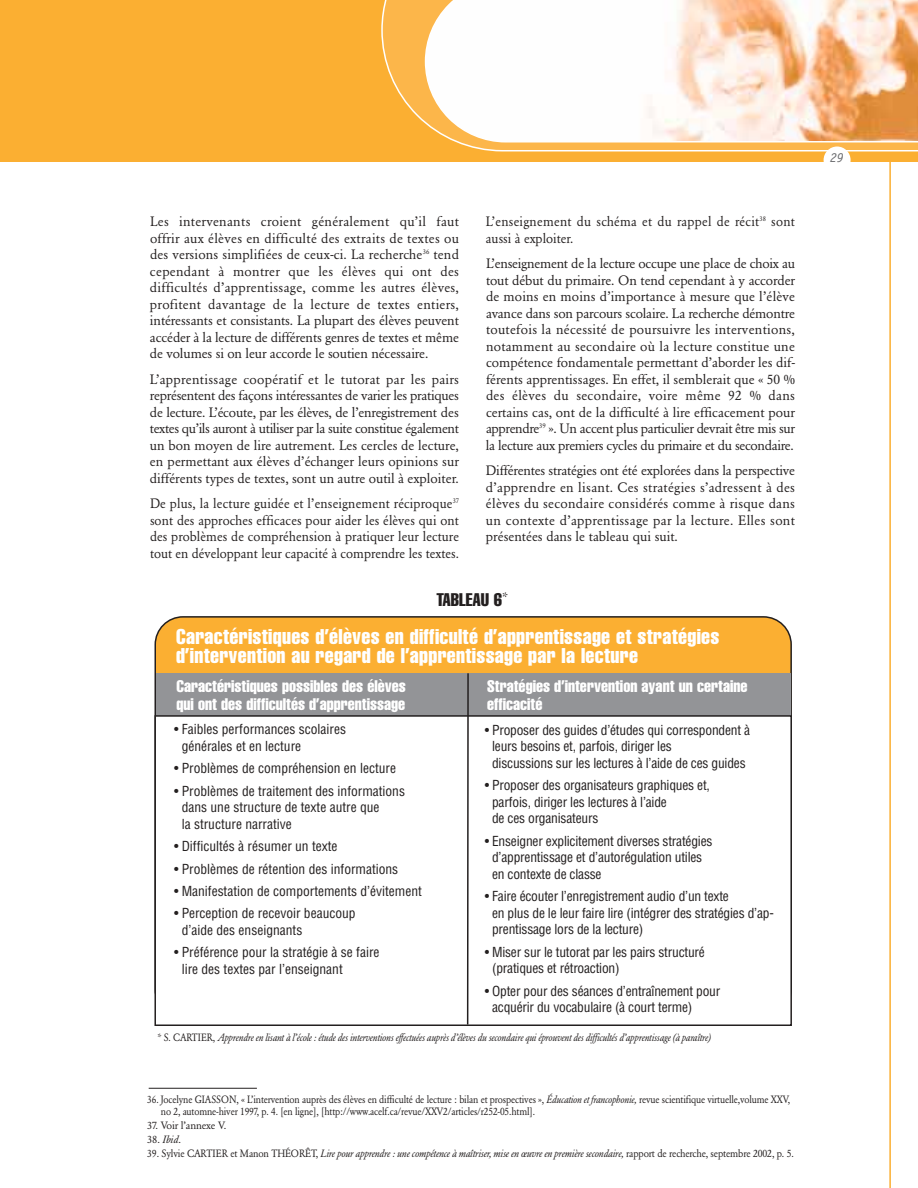
<style>
.page{position:relative;width:918px;height:1188px;background:#fff}
.page>*{position:absolute;margin:0;border:0;box-sizing:border-box;transform-origin:0 0}
.t1{font:extra-condensed 21px/19.5px "Helvetica";letter-spacing:.015em;color:#fff}
.t2{font:extra-condensed 18px "Helvetica";color:#231f1f}
.t3{font:extra-condensed 16.5px/18px "Helvetica";color:#fff}
.t4{font:13.5px/16.5px "Garamond BE";color:#231f1f;text-align:justify}
.t5{font:condensed 13.5px/16.5px "Helvetica";letter-spacing:-.015em;color:#231f1f}
.t6{font:13.5px/16.5px "Garamond BE";color:#231f1f;text-align:justify;scale:.96 1}
.t7{font:13.5px/16.5px "Garamond BE";letter-spacing:.02em;color:#231f1f;scale:.96 1}
.t8{font:italic 13.5px "Officina Sans";color:#6c6d70}
.t9{font:10.5px/12px "Garamond BE";letter-spacing:-.015em;color:#231f1f;scale:.9 1}
.t10{font:italic 10.5px "Garamond BE";letter-spacing:-.015em;color:#231f1f;scale:.9 1}
.t11{font:italic 10.5px "Garamond BE";letter-spacing:-.015em;color:#231f1f;scale:.93 1}
.t12{font:10.5px "Garamond BE";letter-spacing:-.015em;color:#231f1f}
.s1{font-style:normal}
.s2{font-style:italic}
</style>
<div class="page">
<div style="left:0;top:0;width:918px;height:162px;background:#fbaf32"></div>
<svg style="left:381px;top:0;width:537px;height:152px"></svg>
<svg style="left:425px;top:0;width:493px;height:143px;background:#fbe6d3"></svg>
<div style="left:154px;top:616px;width:638px;height:99px;background:#fbaf32"></div>
<div style="left:156px;top:673px;width:634px;height:351px;background:#939497"></div>
<div style="left:155px;top:716px;width:636px;height:309px;background:#fff"></div>
<div style="left:154px;top:715px;width:638px;height:311px;border:2px solid #231f1f"></div>
<div style="left:824px;top:147px;width:27px;height:27px;background:#fff;border-radius:50%"></div>
<hr style="left:889px;top:162px;width:2px;height:1026px;background:#fbaf32">
<hr style="left:149px;top:1088px;width:108px;height:1px;background:#231f1f">
<hr style="left:467px;top:673px;width:2px;height:352px;background:#231f1f">
<p class="t4" style="left:150px;top:214px;width:311px">Les intervenants croient généralement qu’il faut offrir aux élèves en difficulté des extraits de textes ou des versions simplifiées de ceux-ci. La recherche<sup>36</sup> tend cependant à montrer que les élèves qui ont des difficultés d’apprentissage, comme les autres élèves, profitent davantage de la lecture de textes entiers, intéressants et consistants. La plupart des élèves peuvent accéder à la lecture de différents genres de textes et même de volumes si on leur accorde le soutien nécessaire.</p>
<p class="t4" style="left:150px;top:372px;width:311px">L’apprentissage coopératif et le tutorat par les pairs représentent des façons intéressantes de varier les pratiques de lecture. L’écoute, par les élèves, de l’enregistrement des textes qu’ils auront à utiliser par la suite constitue également un bon moyen de lire autrement. Les cercles de lecture, en permettant aux élèves d’échanger leurs opinions sur différents types de textes, sont un autre outil à exploiter.</p>
<p class="t6" style="left:150px;top:496px;width:323px">De plus, la lecture guidée et l’enseignement réciproque<sup>37 </sup>sont des approches efficaces pour aider les élèves qui ont des problèmes de compréhension à pratiquer leur lecture tout en développant leur capacité à comprendre les textes.</p>
<p class="t7" style="left:486px;top:214px;width:323px">L’enseignement du schéma et du rappel de récit<sup>38</sup> sont aussi à exploiter.</p>
<p class="t4" style="left:486px;top:256px;width:311px">L’enseignement de la lecture occupe une place de choix au tout début du primaire. On tend cependant à y accorder de moins en moins d’importance à mesure que l’élève avance dans son parcours scolaire. La recherche démontre toutefois la nécessité de poursuivre les interventions, notamment au secondaire où la lecture constitue une compétence fondamentale permettant d’aborder les dif&shy;férents apprentissages. En effet, il semblerait que « 50 % des élèves du secondaire, voire même 92 % dans certains cas, ont de la difficulté à lire efficacement pour apprendre<sup>39</sup> ». Un accent plus particulier devrait être mis sur la lecture aux premiers cycles du primaire et du secondaire.</p>
<p class="t4" style="left:486px;top:463px;width:311px">Différentes stratégies ont été explorées dans la perspective d’apprendre en lisant. Ces stratégies s’adressent à des élèves du secondaire considérés comme à risque dans un contexte d’apprentissage par la lecture. Elles sont présentées dans le tableau qui suit.</p>
<h2 class="t2" style="left:437px;top:594px;width:73px">TABLEAU 6<sup>*</sup></h2>
<h1 class="t1" style="left:176px;top:628px;width:545px">Caractéristiques d’élèves en difficulté d’apprentissage et stratégies d’intervention au regard de l’apprentissage par la lecture</h1>
<p class="t3" style="left:176px;top:678px;width:231px">Caractéristiques possibles des élèves qui ont des difficultés d’apprentissage</p>
<p class="t5" style="left:182px;top:722px;width:166px;text-indent:-8px">• Faibles performances scolaires générales et en lecture</p>
<p class="t5" style="left:174px;top:761px;width:224px">• Problèmes de compréhension en lecture</p>
<p class="t5" style="left:182px;top:784px;width:225px;text-indent:-8px">• Problèmes de traitement des informations dans une structure de texte autre que<br>la structure narrative</p>
<p class="t5" style="left:174px;top:839px;width:165px">• Difficultés à résumer un texte</p>
<p class="t5" style="left:174px;top:861px;width:226px">• Problèmes de rétention des informations</p>
<p class="t5" style="left:174px;top:884px;width:249px">• Manifestation de comportements d’évitement</p>
<p class="t5" style="left:182px;top:906px;width:175px;text-indent:-8px">• Perception de recevoir beaucoup d’aide des enseignants</p>
<p class="t5" style="left:182px;top:945px;width:199px;text-indent:-8px">• Préférence pour la stratégie à se faire lire des textes par l’enseignant</p>
<p class="t3" style="left:487px;top:678px;width:262px">Stratégies d’intervention ayant un certaine efficacité</p>
<p class="t5" style="left:492px;top:723px;width:260px;text-indent:-7px">• Proposer des guides d’études qui correspondent à leurs besoins et, parfois, diriger les<br>discussions sur les lectures à l’aide de ces guides</p>
<p class="t5" style="left:492px;top:778px;width:219px;text-indent:-7px">• Proposer des organisateurs graphiques et, parfois, diriger les lectures à l’aide<br>de ces organisateurs</p>
<p class="t5" style="left:492px;top:834px;width:222px;text-indent:-7px">• Enseigner explicitement diverses stratégies d’apprentissage et d’autorégulation utiles en contexte de classe</p>
<p class="t5" style="left:492px;top:889px;width:283px;text-indent:-7px">• Faire écouter l’enregistrement audio d’un texte<br>en plus de le leur faire lire (intégrer des stratégies d’ap&shy;prentissage lors de la lecture)</p>
<p class="t5" style="left:492px;top:945px;width:214px;text-indent:-7px">• Miser sur le tutorat par les pairs structuré (pratiques et rétroaction)</p>
<p class="t5" style="left:492px;top:984px;width:230px;text-indent:-7px">• Opter pour des séances d’entraînement pour acquérir du vocabulaire (à court terme)</p>
<p class="t10" style="left:158px;top:1033px;width:616px"><span class="s1">* S. CARTIER,</span> Apprendre en lisant à l’école : étude des interventions effectuées auprès d’élèves du secondaire qui éprouvent des difficultés d’apprentissage (à paraître)</p>
<p class="t9" style="left:161px;top:1094px;width:701px;text-indent:-14px">36. Jocelyne GIASSON, « L’intervention auprès des élèves en difficulté de lecture : bilan et prospectives », <span class="s2">Éducation et francophonie,</span> revue scientifique virtuelle,volume XXV, no 2, automne-hiver 1997, p. 4. [en ligne], [http://www.acelf.ca/revue/XXV2/articles/r252-05.html].</p>
<p class="t12" style="left:147px;top:1121px;width:81px">37. Voir l’annexe V.</p>
<p class="t12" style="left:147px;top:1135px;width:35px">38. <span class="s2">Ibid</span>.</p>
<p class="t11" style="left:147px;top:1149px;width:697px"><span class="s1">39. Sylvie CARTIER et Manon THÉORÊT,</span> Lire pour apprendre : une compétence à maîtriser, mise en œuvre en première secondaire, <span class="s1">rapport de recherche, septembre 2002, p. 5.</span></p>
<p class="t8" style="left:830px;top:153px;width:15px">29</p>
</div>
